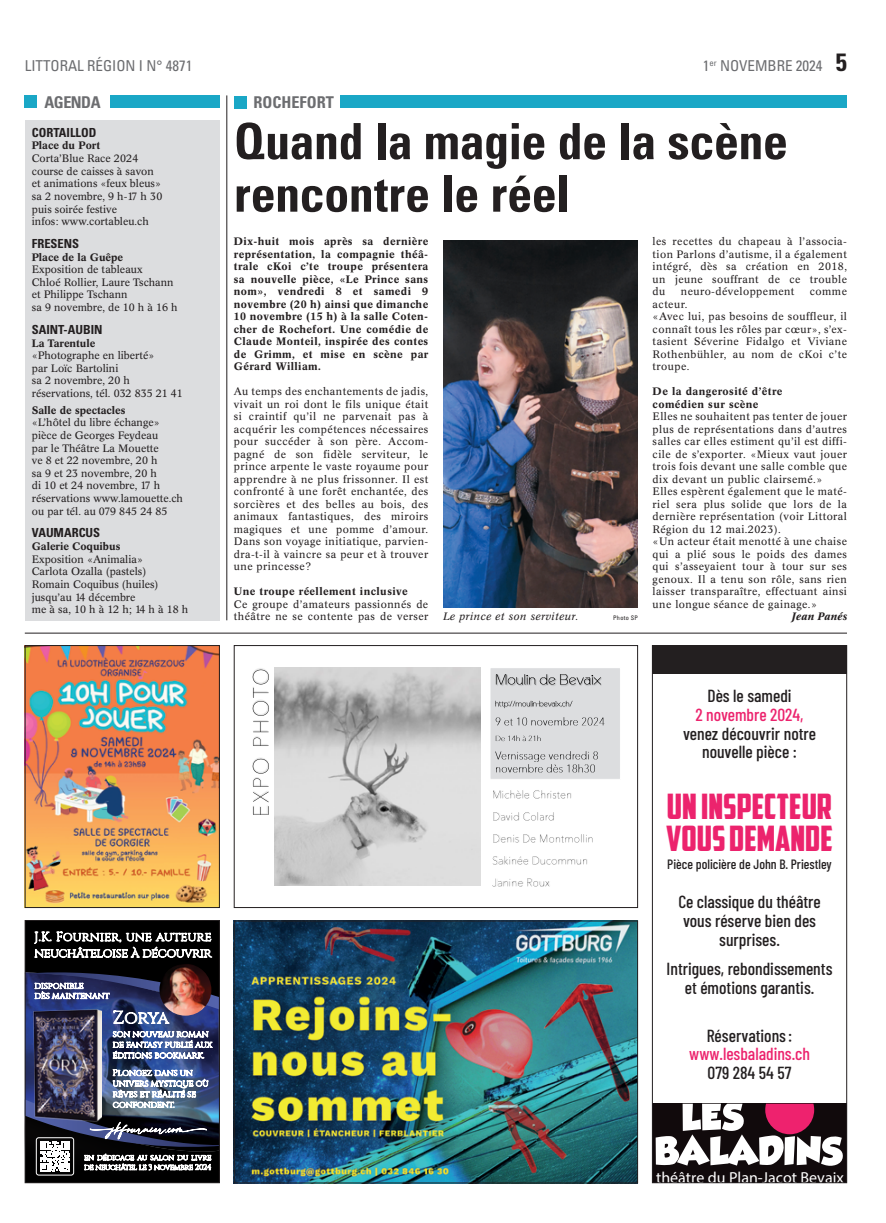
<style>
.page{position:relative;width:886px;height:1223px;background:#fff}
.page>*{position:absolute;margin:0;border:0;box-sizing:border-box;transform-origin:0 0}
.t1{font:700 condensed 50px/52.5px "Univers";letter-spacing:-.01em;color:#231f20}
.t2{font:34.88px/32.5px "American Captain";color:#ec236d}
.t3{font:500 17.5px/18.8px "Barlow Condensed";color:#231f20;text-align:center}
.t4{font:500 17.5px "Barlow Condensed";color:#ec236d}
.t5{font:700 condensed 16.25px "Univers";color:#6c6d70}
.t6{font:16px "Myriad Pro";color:#fff}
.t7{font:condensed 15px "Univers";color:#6c6d70}
.t8{font:500 13.5px "Barlow Condensed";color:#231f20}
.t9{font:700 condensed 12.5px "Univers";color:#231f20}
.t10{font:10.62px/12.5px "Concorde BE";letter-spacing:.04em;color:#231f20}
.t11{font:10.62px/12.6px "Concorde BE";color:#231f20}
.t12{font:500 10.62px/12.5px "Concorde BE";letter-spacing:.04em;color:#231f20;text-align:justify}
.t13{font:500 10.62px "Concorde BE";color:#231f20}
.t14{font:italic 10.62px "Concorde BE";letter-spacing:.04em;color:#231f20}
.t15{font:italic 500 10.62px "Concorde BE";letter-spacing:.04em;color:#231f20}
.t16{font:condensed 6.25px "Univers";letter-spacing:.04em;color:#231f20}
.s1{font-weight:700;font-size:25px;color:#231f20}
</style>
<div class="page">
<hr style="left:226px;top:95px;width:1px;height:525px;background:#231f20">
<div style="left:25px;top:95px;width:12px;height:13px;background:#1aa7c6"></div>
<div style="left:110px;top:95px;width:110px;height:13px;background:#1aa7c6"></div>
<img style="left:236px;top:922px;width:400px;height:259px">
<div style="left:234px;top:920px;width:404px;height:263px;border:1px solid #231f20"></div>
<div style="left:25px;top:120px;width:195px;height:500px;background:#dcdddf"></div>
<hr style="left:25px;top:633px;width:822px;height:1px;background:#231f20">
<img style="left:274px;top:667px;width:1px;height:155px">
<img style="left:252px;top:668px;width:17px;height:147px">
<img style="left:493px;top:790px;width:79px;height:9px">
<img style="left:493px;top:812px;width:61px;height:9px">
<img style="left:493px;top:834px;width:100px;height:9px">
<img style="left:493px;top:856px;width:95px;height:9px">
<img style="left:493px;top:878px;width:57px;height:9px">
<img style="left:275px;top:667px;width:205px;height:218px">
<div style="left:490px;top:667px;width:130px;height:112px;background:#dcdddf"></div>
<div style="left:490px;top:667px;width:131px;height:112px;border:1px solid #fff"></div>
<img style="left:491px;top:697px;width:14px;height:17px">
<img style="left:495px;top:699px;width:78px;height:9px">
<svg style="left:536px;top:699px;width:7px;height:9px"></svg>
<img style="left:495px;top:717px;width:110px;height:9px">
<img style="left:495px;top:735px;width:46px;height:7px">
<img style="left:495px;top:751px;width:103px;height:10px">
<img style="left:496px;top:764px;width:99px;height:9px">
<div style="left:234px;top:645px;width:404px;height:262px;border:1px solid #231f20"></div>
<div style="left:25px;top:920px;width:194px;height:262px;background:#000"></div>
<svg style="left:34px;top:931px;width:178px;height:26px"></svg>
<img style="left:159px;top:963px;width:52px;height:52px;border-radius:26px">
<div style="left:36px;top:1137px;width:38px;height:38px;border:1px solid #fff;border-radius:3px"></div>
<img style="left:27px;top:971px;width:191px;height:200px">
<div style="left:25px;top:920px;width:195px;height:263px;border:1px solid #231f20"></div>
<div style="left:652px;top:645px;width:195px;height:28px;background:#231f20"></div>
<div style="left:652px;top:1103px;width:195px;height:79px;background:#110a0c"></div>
<svg style="left:656px;top:1103px;width:187px;height:63px"></svg>
<div style="left:652px;top:645px;width:195px;height:538px;border:1px solid #231f20"></div>
<img style="left:27px;top:647px;width:191px;height:258px">
<div style="left:25px;top:645px;width:195px;height:262px;border:1px solid #231f20"></div>
<div style="left:234px;top:96px;width:12px;height:12px;background:#1aa7c6"></div>
<div style="left:341px;top:95px;width:506px;height:13px;background:#1aa7c6"></div>
<img style="left:443px;top:240px;width:195px;height:368px">
<h3 class="t7" style="left:25px;top:56px;width:169px">LITTORAL RÉGION I N° 4871</h3>
<h3 class="t7" style="left:703px;top:56px;width:146px">1<sup>er</sup> NOVEMBRE 2024 <span class="s1">5</span></h3>
<h3 class="t5" style="left:44px;top:92px;width:58px">AGENDA</h3>
<p class="t9" style="left:32px;top:125px;width:66px">CORTAILLOD</p>
<p class="t13" style="left:32px;top:139px;width:70px">Place du Port</p>
<p class="t11" style="left:32px;top:152px;width:132px">Corta’Blue Race 2024 course de caisses à savon et animations «feux bleus» sa 2 novembre, 9 h-17 h 30 puis soirée festive<br>infos: www.cortableu.ch</p>
<p class="t9" style="left:32px;top:236px;width:49px">FRESENS</p>
<p class="t13" style="left:32px;top:250px;width:93px">Place de la Guêpe</p>
<p class="t11" style="left:32px;top:263px;width:147px">Exposition de tableaux<br>Chloé Rollier, Laure Tschann et Philippe Tschann<br>sa 9 novembre, de 10 h à 16 h</p>
<p class="t9" style="left:32px;top:322px;width:72px">SAINT-AUBIN</p>
<p class="t13" style="left:32px;top:336px;width:65px">La Tarentule</p>
<p class="t11" style="left:32px;top:349px;width:152px">«Photographe en liberté»<br>par Loïc Bartolini<br>sa 2 novembre, 20 h réservations, tél. 032 835 21 41</p>
<p class="t13" style="left:32px;top:403px;width:95px">Salle de spectacles</p>
<p class="t11" style="left:32px;top:416px;width:153px">«L’hôtel du libre échange» pièce de Georges Feydeau<br>par le Théâtre La Mouette<br>ve 8 et 22 novembre, 20 h<br>sa 9 et 23 novembre, 20 h<br>di 10 et 24 novembre, 17 h réservations www.lamouette.ch ou par tél. au 079 845 24 85</p>
<p class="t9" style="left:32px;top:525px;width:70px">VAUMARCUS</p>
<p class="t13" style="left:32px;top:540px;width:90px">Galerie Coquibus</p>
<p class="t11" style="left:32px;top:553px;width:158px">Exposition «Animalia»<br>Carlota Ozalla (pastels)<br>Romain Coquibus (huiles) jusqu’au 14 décembre<br>me à sa, 10 h à 12 h; 14 h à 18 h</p>
<h3 class="t5" style="left:253px;top:93px;width:82px">ROCHEFORT</h3>
<h1 class="t1" style="left:234px;top:114px;width:556px">Quand la magie de la scène rencontre le réel</h1>
<p class="t10" style="left:653px;top:235px;width:196px;text-align:justify">les recettes du chapeau à l’associa&shy;tion Parlons d’autisme, il a également intégré, dès sa création en 2018, un jeune souffrant de ce trouble du</p>
<p class="t12" style="left:234px;top:235px;width:196px">Dix-huit mois après sa dernière représentation, la compagnie théâ&shy;trale cKoi c’te troupe présentera sa nouvelle pièce, «Le Prince sans nom», vendredi 8 et samedi 9 novembre (20 h) ainsi que dimanche 10 novembre (15 h) à la salle Coten&shy;cher de Rochefort. Une comédie de Claude Monteil, inspirée des contes de Grimm, et mise en scène par Gérard William.</p>
<p class="t10" style="left:234px;top:385px;width:196px;text-align:justify">Au temps des enchantements de jadis, vivait un roi dont le fils unique était si craintif qu’il ne parvenait pas à acquérir les compétences nécessaires pour succéder à son père. Accom&shy;pagné de son fidèle serviteur, le prince arpente le vaste royaume pour apprendre à ne plus frissonner. Il est confronté à une forêt enchantée, des sorcières et des belles au bois, des animaux fantastiques, des miroirs magiques et une pomme d’amour.<br>Dans son voyage initiatique, parvien&shy;dra-t-il à vaincre sa peur et à trouver une princesse?</p>
<p class="t12" style="left:234px;top:585px;width:175px">Une troupe réellement inclusive</p>
<p class="t10" style="left:234px;top:598px;width:196px">Ce groupe d’amateurs passionnés de théâtre ne se contente pas de verser</p>
<p class="t10" style="left:681px;top:285px;width:115px">neuro-développement</p>
<p class="t10" style="left:810px;top:285px;width:39px">comme</p>
<p class="t10" style="left:653px;top:298px;width:196px">acteur.<br>«Avec lui, pas besoins de souffleur, il connaît tous les rôles par cœur», s’ex&shy;tasient Séverine Fidalgo et Viviane<br>Rothenbühler, au nom de cKoi c’te troupe.</p>
<p class="t12" style="left:653px;top:385px;width:131px">De la dangerosité d’être comédien sur scène</p>
<p class="t10" style="left:653px;top:410px;width:196px">Elles ne souhaitent pas tenter de jouer plus de représentations dans d’autres salles car elles estiment qu’il est diffi&shy;cile de s’exporter. «Mieux vaut jouer trois fois devant une salle comble que dix devant un public clairsemé.» Elles espèrent également que le maté&shy;riel sera plus solide que lors de la dernière représentation (voir Littoral Région du 12 mai.2023).<br>«Un acteur était menotté à une chaise qui a plié sous le poids des dames qui s’asseyaient tour à tour sur ses genoux. Il a tenu son rôle, sans rien laisser transparaître, effectuant ainsi une longue séance de gainage.»</p>
<p class="t15" style="left:792px;top:610px;width:57px">Jean Panés</p>
<p class="t14" style="left:443px;top:610px;width:137px">Le prince et son serviteur.</p>
<p class="t16" style="left:613px;top:614px;width:26px">Photo SP</p>
<h3 class="t3" style="left:707px;top:685px;width:86px">Dès le samedi</h3>
<h3 class="t4" style="left:695px;top:702px;width:110px">2 novembre 2024,</h3>
<h3 class="t3" style="left:683px;top:723px;width:135px">venez découvrir notre nouvelle pièce :</h3>
<h2 class="t2" style="left:666px;top:789px;width:168px">UN INSPECTEUR<br>VOUS DEMANDE</h2>
<p class="t8" style="left:667px;top:854px;width:166px">Pièce policière de John B. Priestley</p>
<h3 class="t3" style="left:678px;top:891px;width:144px">Ce classique du théâtre vous réserve bien des surprises.</h3>
<h3 class="t3" style="left:667px;top:957px;width:167px">Intrigues, rebondissements et émotions garantis.</h3>
<h3 class="t3" style="left:707px;top:1024px;width:87px">Réservations:</h3>
<h3 class="t4" style="left:689px;top:1041px;width:122px">www.lesbaladins.ch</h3>
<h3 class="t3" style="left:708px;top:1062px;width:85px">079 284 54 57</h3>
<h3 class="t6" style="left:656px;top:1167px;width:189px">théâtre du Plan-Jacot Bevaix</h3>
</div>
